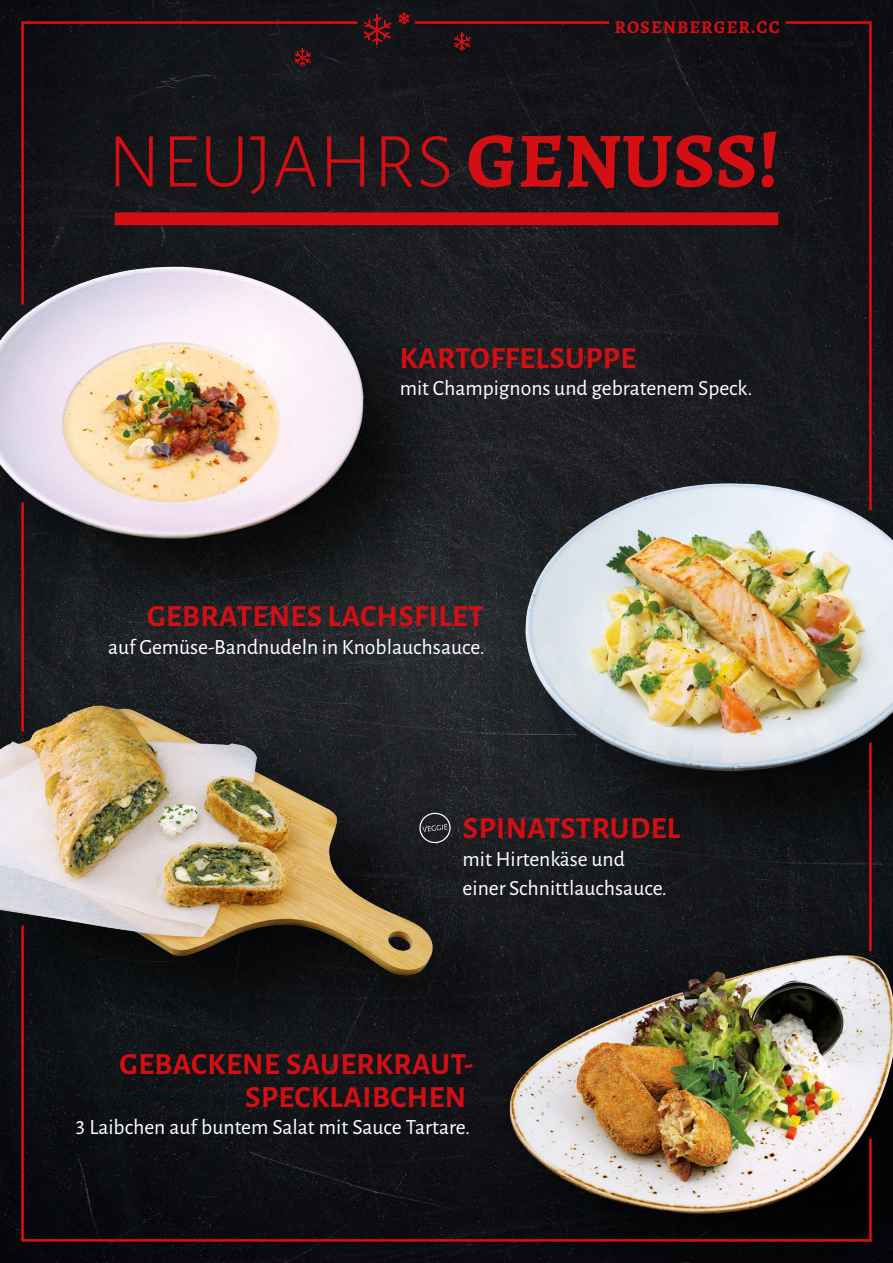
<style>
.page{position:relative;width:893px;height:1263px;background:#fff}
.page>*{position:absolute;margin:0;border:0;box-sizing:border-box;transform-origin:0 0}
.t1{font:300 78.38px "Alegreya Sans";letter-spacing:.015em;color:#d40f14}
.t2{font:700 30.75px/33px "Alegreya Sans";letter-spacing:.015em;color:#d40f14;text-align:right}
.t3{font:21.75px/28.3px "Alegreya Sans";color:#fff}
.t4{font:700 18px "Alegreya";letter-spacing:.06em;color:#d40f14}
.s1{font-family:"Alegreya";font-weight:700}
</style>
<div class="page">
<img style="left:0;top:0;width:893px;height:1263px">
<div style="left:501px;top:456px;width:392px;height:436px;background:#000;opacity:.75"></div>
<img style="left:478px;top:454px;width:415px;height:354px">
<div style="left:0;top:682px;width:546px;height:408px;background:#000;opacity:.75"></div>
<img style="left:0;top:705px;width:460px;height:307px">
<div style="left:483px;top:927px;width:410px;height:336px;background:#050508"></div>
<img style="left:872px;top:952px;width:21px;height:165px">
<div style="left:0;top:241px;width:478px;height:413px;background:#000;opacity:.75"></div>
<img style="left:0;top:255px;width:405px;height:306px">
<div style="left:115px;top:212px;width:663px;height:13px;background:#d40f14"></div>
<svg style="left:419px;top:812px;width:32px;height:32px"></svg>
<div style="left:434px;top:12px;width:58px;height:57px;background:#131217"></div>
<svg style="left:274px;top:0;width:154px;height:86px;background:#1c1318"></svg>
<hr style="left:21px;top:502px;width:3px;height:230px;background:#d40f14">
<hr style="left:415px;top:21px;width:194px;height:3px;background:#d40f14">
<svg style="left:783px;top:20px;width:90px;height:493px;background:#1f191e"></svg>
<svg style="left:20px;top:20px;width:340px;height:287px;background:#2d252a"></svg>
<img style="left:20px;top:923px;width:852px;height:320px">
<hr style="left:869px;top:743px;width:3px;height:208px;background:#d40f14">
<p class="t4" style="left:614px;top:15px;width:167px">ROSENBERGER.CC</p>
<h1 class="t1" style="left:108px;top:111px;width:674px">NEUJAHRS <span class="s1">GENUSS!</span></h1>
<h2 class="t2" style="left:400px;top:340px;width:238px">KARTOFFELSUPPE</h2>
<p class="t3" style="left:400px;top:372px;width:354px">mit Champignons und gebratenem Speck.</p>
<h2 class="t2" style="left:147px;top:597px;width:338px">GEBRATENES LACHSFILET</h2>
<p class="t3" style="left:108px;top:632px;width:378px">auf Gemüse-Bandnudeln in Knoblauchsauce.</p>
<h2 class="t2" style="left:463px;top:809px;width:219px">SPINATSTRUDEL</h2>
<p class="t3" style="left:463px;top:844px;width:206px">mit Hirtenkäse und einer Schnittlauchsauce.</p>
<h2 class="t2" style="left:119px;top:1046px;width:356px">GEBACKENE SAUERKRAUT-<br>SPECKLAIBCHEN</h2>
<p class="t3" style="left:76px;top:1111px;width:396px">3 Laibchen auf buntem Salat mit Sauce Tartare.</p>
</div>
